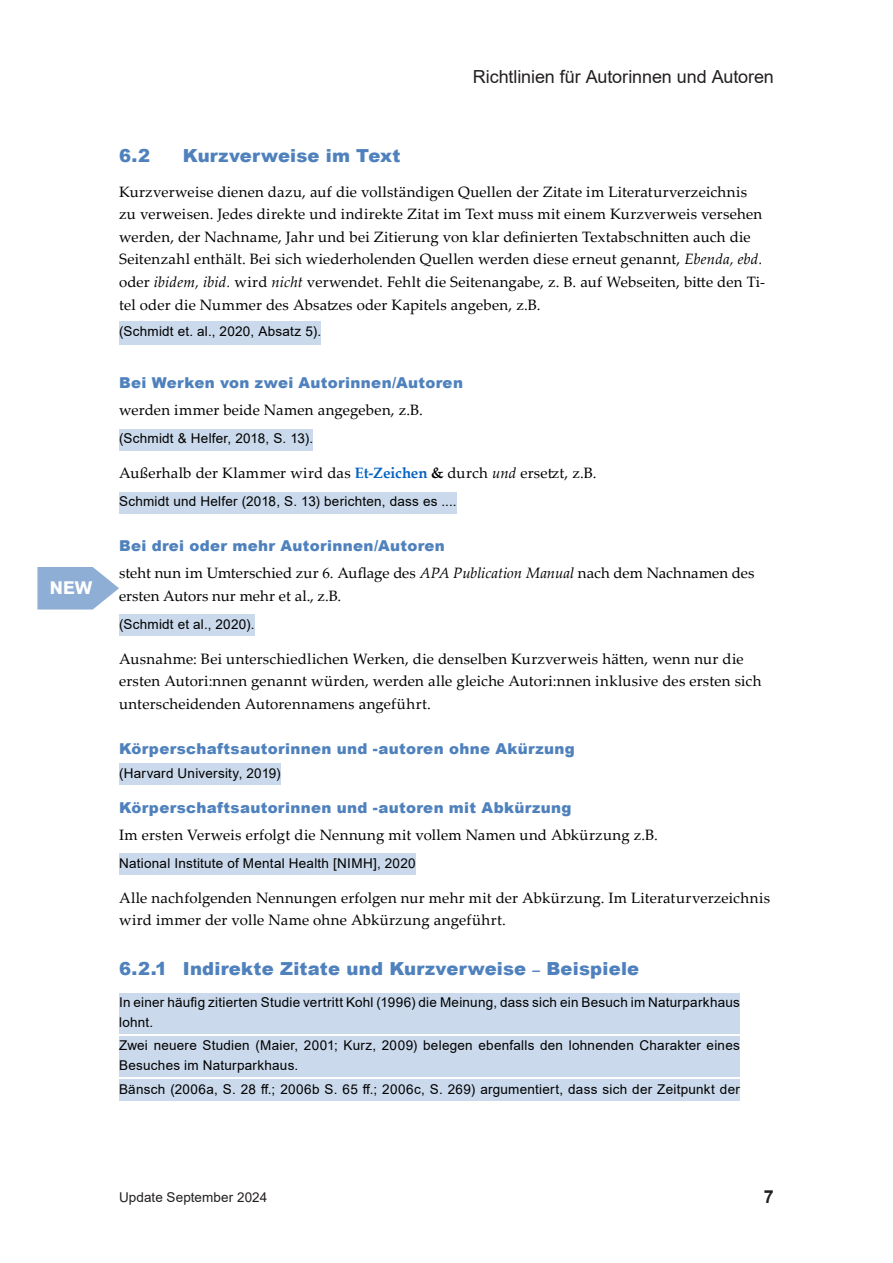
<style>
.page{position:relative;width:893px;height:1263px;background:#fff}
.page>*{position:absolute;margin:0;border:0;box-sizing:border-box;transform-origin:0 0}
.t1{font:900 18px "Arial";letter-spacing:.01em;color:#4f81bd}
.t2{font:18px "Arial";letter-spacing:-.005em;color:#231f20}
.t3{font:700 18px "Akzidenz Grotesk Pro";color:#fff}
.t4{font:700 18px "Arial";color:#231f20}
.t5{font:15px/22.5px "Palatino Linotype";letter-spacing:.01em;color:#000}
.t6{font:900 15px "Arial";letter-spacing:.02em;color:#4f81bd}
.t7{font:13.5px/19.5px "Arial";letter-spacing:.02em;color:#000}
.t8{font:13.5px "Arial";letter-spacing:.005em;color:#231f20}
.s1{font-style:italic}
.s2{font-weight:700;color:#0563c1}
.s3{font-weight:700}
.s4{font-size:15px}
</style>
<div class="page">
<div style="left:119px;top:321px;width:202px;height:24px;background:#cad9eb"></div>
<div style="left:119px;top:429px;width:194px;height:21px;background:#cad9eb"></div>
<div style="left:119px;top:492px;width:337px;height:21px;background:#cad9eb"></div>
<div style="left:119px;top:614px;width:135px;height:22px;background:#cad9eb"></div>
<div style="left:119px;top:763px;width:162px;height:22px;background:#cad9eb"></div>
<div style="left:119px;top:853px;width:296px;height:22px;background:#cad9eb"></div>
<div style="left:119px;top:993px;width:621px;height:41px;background:#cad9eb"></div>
<div style="left:119px;top:1036px;width:621px;height:41px;background:#cad9eb"></div>
<div style="left:119px;top:1079px;width:621px;height:22px;background:#cad9eb"></div>
<svg style="left:37px;top:567px;width:82px;height:42px"></svg>
<p class="t3" style="left:50px;top:576px;width:44px">NEW</p>
<p class="t2" style="left:473px;top:65px;width:303px">Richtlinien für Autorinnen und Autoren</p>
<p class="t1" style="left:119px;top:142px;width:32px">6.2</p>
<p class="t1" style="left:183px;top:142px;width:219px">Kurzverweise im Text</p>
<p class="t5" style="left:119px;top:180px;width:648px">Kurzverweise dienen dazu, auf die vollständigen Quellen der Zitate im Literaturverzeichnis zu verweisen. Jedes direkte und indirekte Zitat im Text muss mit einem Kurzverweis versehen werden, der Nachname, Jahr und bei Zitierung von klar definierten Textabschnitten auch die Seitenzahl enthält. Bei sich wiederholenden Quellen werden diese erneut genannt, <span class="s1">Ebenda, ebd. </span>oder <span class="s1">ibidem, ibid.</span> wird <span class="s1">nicht</span> verwendet. Fehlt die Seitenangabe, z. B. auf Webseiten, bitte den Ti&shy;tel oder die Nummer des Absatzes oder Kapitels angeben, z.B.</p>
<p class="t7" style="left:119px;top:322px;width:204px">(Schmidt et. al., 2020, Absatz 5).</p>
<p class="t6" style="left:119px;top:372px;width:345px">Bei Werken von zwei Autorinnen/Autoren</p>
<p class="t5" style="left:119px;top:398px;width:305px">werden immer beide Namen angegeben, z.B.</p>
<p class="t7" style="left:119px;top:428px;width:196px">(Schmidt &amp; Helfer, 2018, S. 13).</p>
<p class="t5" style="left:119px;top:461px;width:479px">Außerhalb der Klammer wird das <span class="s2">Et-Zeichen</span> <span class="s3">&amp;</span> durch <span class="s1">und</span> ersetzt, z.B.</p>
<p class="t7" style="left:119px;top:492px;width:339px">Schmidt und Helfer (2018, S. 13) berichten, dass es ....</p>
<p class="t6" style="left:119px;top:535px;width:327px">Bei drei oder mehr Autorinnen/Autoren</p>
<p class="t5" style="left:119px;top:561px;width:637px">steht nun im Umterschied zur 6. Auflage des <span class="s1">APA Publication Manual</span> nach dem Nachnamen des ersten Autors nur mehr et al., z.B.</p>
<p class="t7" style="left:119px;top:614px;width:137px">(Schmidt et al., 2020).</p>
<p class="t5" style="left:119px;top:647px;width:644px">Ausnahme: Bei unterschiedlichen Werken, die denselben Kurzverweis hätten, wenn nur die ersten Autori:nnen genannt würden, werden alle gleiche Autori:nnen inklusive des ersten sich unterscheidenden Autorennamens angeführt.</p>
<p class="t6" style="left:119px;top:737px;width:457px">Körperschaftsautorinnen und -autoren ohne Akürzung</p>
<p class="t7" style="left:119px;top:763px;width:163px">(Harvard University, 2019)</p>
<p class="t6" style="left:119px;top:797px;width:454px">Körperschaftsautorinnen und -autoren mit Abkürzung</p>
<p class="t5" style="left:119px;top:823px;width:540px">Im ersten Verweis erfolgt die Nennung mit vollem Namen und Abkürzung z.B.</p>
<p class="t7" style="left:119px;top:853px;width:298px">National Institute of Mental Health [NIMH], 2020</p>
<p class="t5" style="left:119px;top:886px;width:652px">Alle nachfolgenden Nennungen erfolgen nur mehr mit der Abkürzung. Im Literaturverzeichnis wird immer der volle Name ohne Abkürzung angeführt.</p>
<p class="t1" style="left:119px;top:955px;width:522px">6.2.1 Indirekte Zitate und Kurzverweise <span class="s4">–</span> Beispiele</p>
<p class="t7" style="left:119px;top:992px;width:622px">In einer häufig zitierten Studie vertritt Kohl (1996) die Meinung, dass sich ein Besuch im Naturparkhaus lohnt.</p>
<p class="t7" style="left:119px;top:1036px;width:622px">Zwei neuere Studien (Maier, 2001; Kurz, 2009) belegen ebenfalls den lohnenden Charakter eines<br>Besuches im Naturparkhaus.</p>
<p class="t7" style="left:119px;top:1079px;width:622px">Bänsch (2006a, S. 28 ff.; 2006b S. 65 ff.; 2006c, S. 269) argumentiert, dass sich der Zeitpunkt der</p>
<p class="t8" style="left:119px;top:1187px;width:150px">Update September 2024</p>
<p class="t4" style="left:764px;top:1184px;width:12px">7</p>
</div>
